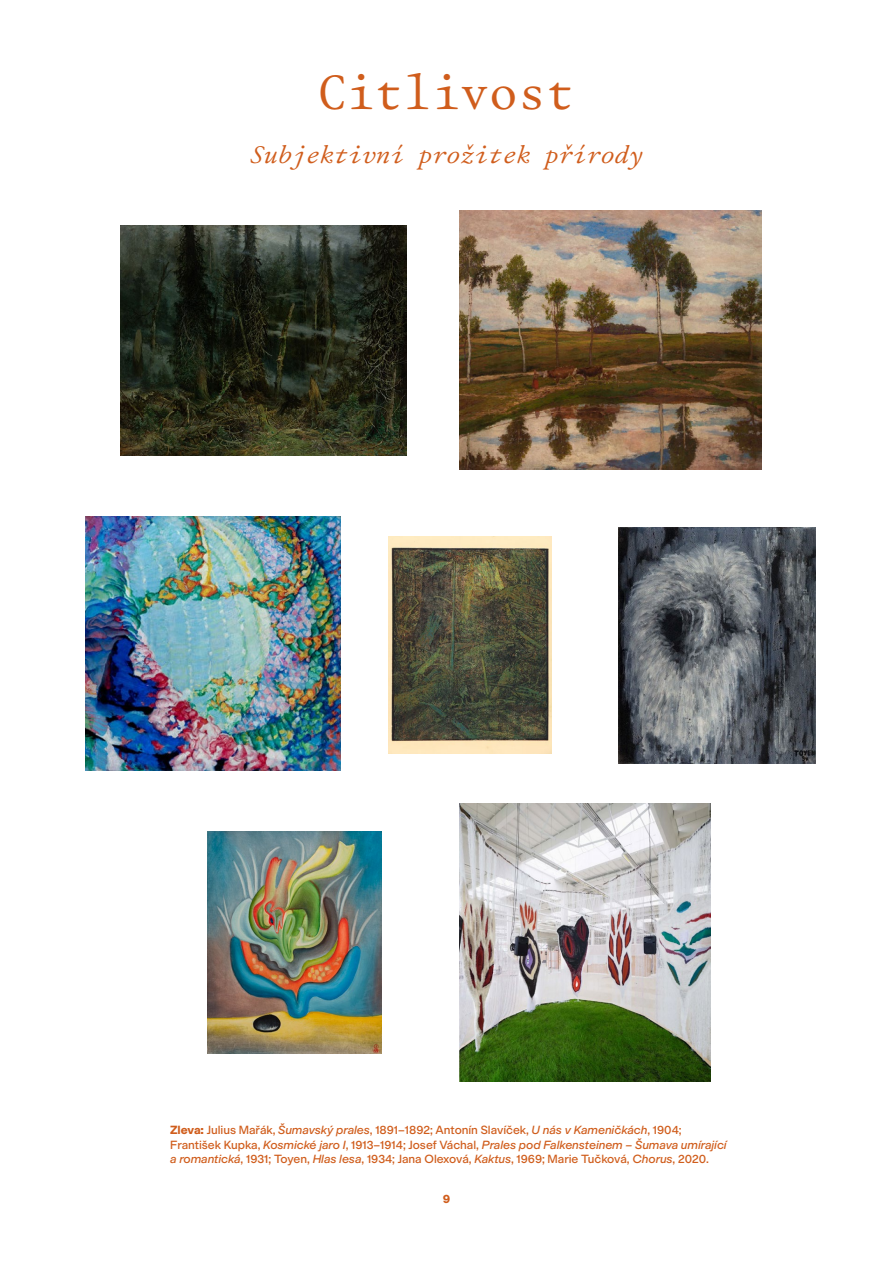
<style>
.page{position:relative;width:893px;height:1263px;background:#fff}
.page>*{position:absolute;margin:0;border:0;box-sizing:border-box;transform-origin:0 0}
.t1{font:48px "Garamono 336";letter-spacing:.01em;color:#d05d1c}
.t2{font:italic 24px "Garamono 336";color:#d05d1c}
.t3{font:12px/14.4px "Modern Gothic";letter-spacing:-.005em;color:#d05d1c}
.t4{font:700 12px "Modern Gothic";color:#d05d1c}
.s1{font-weight:700}
.s2{font-style:italic}
</style>
<div class="page">
<img style="left:120px;top:225px;width:286px;height:230px">
<img style="left:460px;top:211px;width:302px;height:259px">
<img style="left:86px;top:516px;width:254px;height:255px">
<img style="left:389px;top:537px;width:162px;height:216px">
<img style="left:618px;top:527px;width:197px;height:236px">
<img style="left:208px;top:831px;width:174px;height:222px">
<img style="left:459px;top:803px;width:252px;height:279px">
<h1 class="t1" style="left:318px;top:63px;width:258px">Citlivost</h1>
<h2 class="t2" style="left:250px;top:139px;width:395px">Subjektivní prožitek přírody</h2>
<p class="t3" style="left:170px;top:1123px;width:558px"><span class="s1">Zleva:</span> Julius Mařák, <span class="s2">Šumavský prales</span>, 1891–1892; Antonín Slavíček, <span class="s2">U nás v Kameničkách</span>, 1904;<br>František Kupka, <span class="s2">Kosmické jaro I</span>, 1913–1914; Josef Váchal, <span class="s2">Prales pod Falkensteinem – Šumava umírající a romantická</span>, 1931; Toyen, <span class="s2">Hlas lesa</span>, 1934; Jana Olexová, <span class="s2">Kaktus</span>, 1969; Marie Tučková, <span class="s2">Chorus</span>, 2020.</p>
<p class="t4" style="left:443px;top:1192px;width:9px">9</p>
</div>
